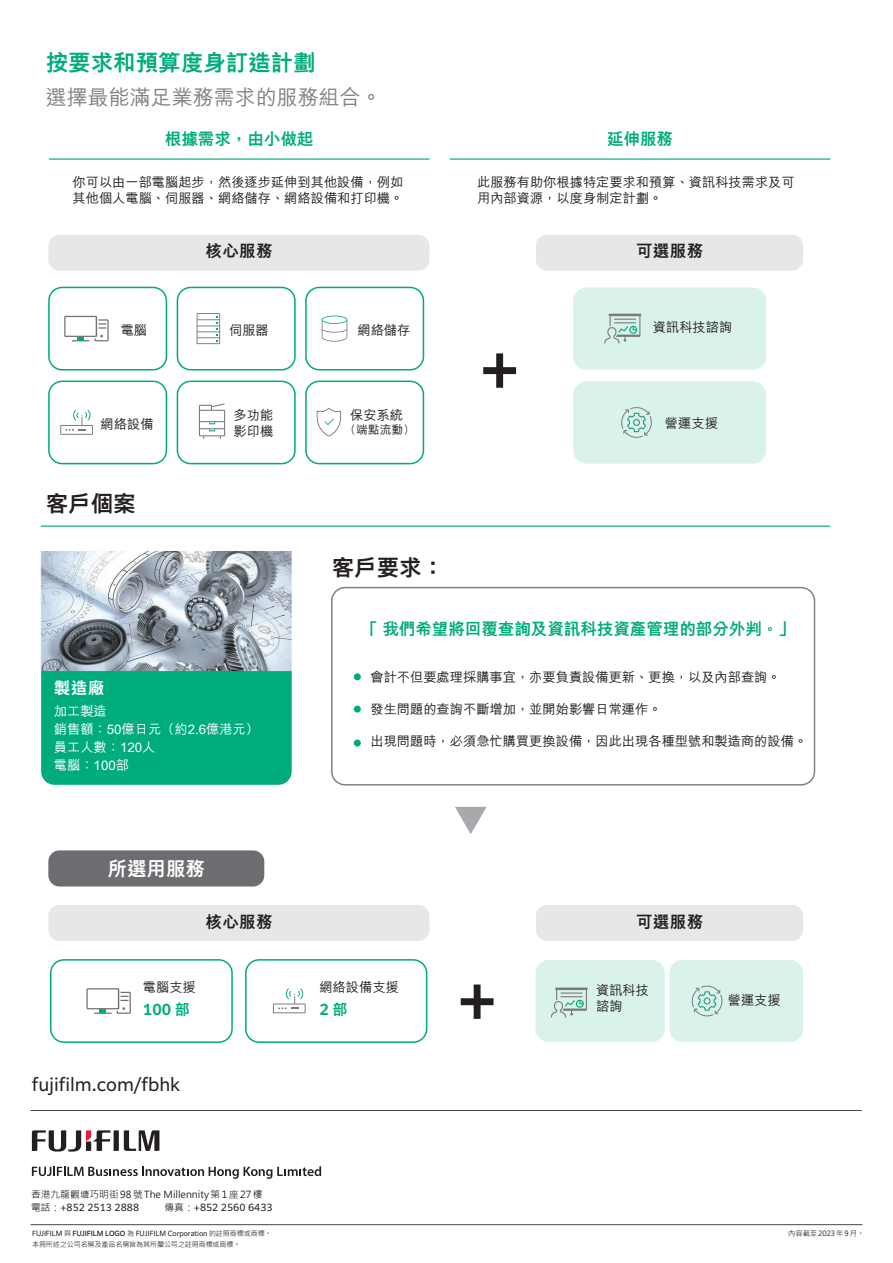
<style>
.page{position:relative;width:893px;height:1263px;background:#fff}
.page>*{position:absolute;margin:0;border:0;box-sizing:border-box;transform-origin:0 0}
.t1{font:600 61.5px "Clarimo UDPE";color:#231f20}
.t2{font:800 22.5px "M Hei HK";color:#00ac7c}
.t3{font:800 22.5px "M Hei HK";color:#231f20}
.t4{font:500 21px "M Hei HK";color:#808285}
.t5{font:800 19.5px "M Hei HK";color:#fff}
.t6{font:18px "Clarimo UDPE";color:#231f20}
.t7{font:800 16.5px "M Hei HK";color:#00ac7c}
.t8{font:800 16.5px "M Hei HK";letter-spacing:.025em;color:#231f20}
.t9{font:800 16.5px "M Hei HK";color:#fff}
.t10{font:600 15px "Clarimo UDPE";color:#00ac7c}
.t11{font:500 13.2px/15.9px "M Hei HK";color:#231f20}
.t12{font:500 13.2px/18px "M Hei HK";color:#fff}
.t13{font:500 11.7px "M Hei HK";color:#231f20}
.t14{font:9.75px "Microsoft Jheng Hei";color:#231f20}
.t15{font:9.75px "Clarimo UDPE";color:#231f20}
.t16{font:7.2px "Microsoft Jheng Hei";color:#231f20}
.t17{font:7.05px "Clarimo UDPE";letter-spacing:-.015em;color:#231f20}
.t18{font:7.05px "Microsoft Jheng Hei";letter-spacing:-.015em;color:#231f20}
.s1{font-family:"M Hei HK";font-weight:800}
.s2{font-family:"Microsoft Jheng Hei"}
.s3{font-weight:500}
</style>
<div class="page">
<svg style="left:455px;top:807px;width:32px;height:27px"></svg>
<div style="left:669px;top:960px;width:134px;height:82px;background:#d9f2eb;border-radius:13px"></div>
<svg style="left:32px;top:1130px;width:127px;height:22px"></svg>
<hr style="left:31px;top:1110px;width:831px;height:1px;background:#464748">
<svg style="left:32px;top:1166px;width:289px;height:13px"></svg>
<hr style="left:31px;top:1224px;width:831px;height:1px;background:#464748">
<div style="left:331px;top:587px;width:484px;height:198px;border:2px solid #808285;border-radius:13px"></div>
<svg style="left:691px;top:985px;width:32px;height:32px"></svg>
<div style="left:50px;top:959px;width:183px;height:84px;border:2px solid #00ac7c;border-radius:13px"></div>
<svg style="left:86px;top:988px;width:45px;height:26px"></svg>
<div style="left:245px;top:959px;width:182px;height:84px;border:2px solid #00ac7c;border-radius:13px"></div>
<svg style="left:273px;top:988px;width:33px;height:25px"></svg>
<div style="left:536px;top:960px;width:129px;height:82px;background:#d9f2eb;border-radius:13px"></div>
<div style="left:48px;top:235px;width:382px;height:36px;background:#e7e7e7;border-radius:11px"></div>
<div style="left:48px;top:287px;width:119px;height:83px;border:2px solid #00ac7c;border-radius:13px"></div>
<div style="left:177px;top:287px;width:119px;height:83px;border:2px solid #00ac7c;border-radius:13px"></div>
<div style="left:305px;top:287px;width:119px;height:83px;border:2px solid #00ac7c;border-radius:13px"></div>
<div style="left:48px;top:381px;width:119px;height:83px;border:2px solid #00ac7c;border-radius:13px"></div>
<div style="left:177px;top:381px;width:119px;height:83px;border:2px solid #00ac7c;border-radius:13px"></div>
<div style="left:305px;top:381px;width:119px;height:83px;border:2px solid #00ac7c;border-radius:13px"></div>
<div style="left:573px;top:287px;width:193px;height:83px;background:#d9f2eb;border-radius:13px"></div>
<div style="left:573px;top:381px;width:193px;height:83px;background:#d9f2eb;border-radius:13px"></div>
<svg style="left:322px;top:316px;width:25px;height:26px"></svg>
<svg style="left:64px;top:316px;width:45px;height:25px"></svg>
<svg style="left:316px;top:408px;width:26px;height:29px"></svg>
<svg style="left:604px;top:314px;width:37px;height:30px"></svg>
<svg style="left:621px;top:407px;width:31px;height:31px"></svg>
<svg style="left:197px;top:313px;width:23px;height:31px"></svg>
<svg style="left:60px;top:410px;width:33px;height:25px"></svg>
<svg style="left:199px;top:403px;width:26px;height:36px"></svg>
<div style="left:536px;top:235px;width:267px;height:36px;background:#e7e7e7;border-radius:11px"></div>
<div style="left:48px;top:905px;width:382px;height:36px;background:#e7e7e7;border-radius:11px"></div>
<svg style="left:551px;top:987px;width:37px;height:30px"></svg>
<div style="left:536px;top:905px;width:267px;height:36px;background:#e7e7e7;border-radius:11px"></div>
<hr style="left:41px;top:525px;width:789px;height:2px;background:#00ac7c">
<hr style="left:49px;top:158px;width:381px;height:2px;background:#00ac7c">
<hr style="left:450px;top:158px;width:380px;height:2px;background:#00ac7c">
<img style="left:42px;top:552px;width:248px;height:119px">
<div style="left:40px;top:550px;width:252px;height:125px;border:1px solid #fff"></div>
<div style="left:41px;top:671px;width:251px;height:114px;background:#00ac7c"></div>
<div style="left:354px;top:673px;width:7px;height:7px;background:#00ac7c;border-radius:50%"></div>
<div style="left:354px;top:706px;width:7px;height:7px;background:#00ac7c;border-radius:50%"></div>
<div style="left:354px;top:739px;width:7px;height:7px;background:#00ac7c;border-radius:50%"></div>
<div style="left:48px;top:850px;width:216px;height:36px;background:#6c6d70;border-radius:11px"></div>
<h2 class="t2" style="left:46px;top:47px;width:272px">按要求和預算度身訂造計劃</h2>
<h3 class="t4" style="left:46px;top:82px;width:338px">選擇最能滿足業務需求的服務組合。</h3>
<p class="t7" style="left:165px;top:127px;width:150px">根據需求，由小做起</p>
<p class="t7" style="left:607px;top:127px;width:67px">延伸服務</p>
<p class="t11" style="left:73px;top:173px;width:332px">你可以由一部電腦起步，然後逐步延伸到其他設備，例如其他個人電腦、伺服器、網絡儲存、網絡設備和打印機。</p>
<p class="t11" style="left:477px;top:173px;width:319px">此服務有助你根據特定要求和預算、資訊科技需求及可用內部資源，以度身制定計劃。</p>
<p class="t8" style="left:205px;top:240px;width:69px">核心服務</p>
<p class="t8" style="left:636px;top:240px;width:69px">可選服務</p>
<p class="t11" style="left:229px;top:321px;width:41px">伺服器</p>
<p class="t11" style="left:653px;top:318px;width:81px">資訊科技諮詢</p>
<p class="t11" style="left:121px;top:321px;width:28px">電腦</p>
<p class="t11" style="left:357px;top:321px;width:54px">網絡儲存</p>
<h1 class="t1" style="left:480px;top:316px;width:40px">+</h1>
<p class="t11" style="left:234px;top:406px;width:41px">多功能影印機</p>
<p class="t11" style="left:350px;top:406px;width:54px">保安系統</p>
<p class="t13" style="left:350px;top:421px;width:60px">(端點流動)</p>
<p class="t11" style="left:101px;top:416px;width:54px">網絡設備</p>
<p class="t11" style="left:665px;top:414px;width:54px">營運支援</p>
<h2 class="t3" style="left:46px;top:488px;width:91px">客戶個案</h2>
<p class="t9" style="left:54px;top:676px;width:52px">製造廠</p>
<p class="t12" style="left:54px;top:701px;width:207px">加工製造<br>銷售額：50億日元（約2.6億港元）員工人數：120人<br>電腦：100部</p>
<h3 class="t5" style="left:107px;top:855px;width:99px">所選用服務</h3>
<p class="t8" style="left:205px;top:910px;width:69px">核心服務</p>
<p class="t11" style="left:143px;top:978px;width:54px">電腦支援</p>
<p class="t10" style="left:143px;top:997px;width:48px">100 <span class="s1">部</span></p>
<h3 class="t6" style="left:32px;top:1070px;width:150px">fujifilm.com/fbhk</h3>
<p class="t14" style="left:31px;top:1188px;width:233px">香港九龍觀塘巧明街 98 號 The Millennity 第 1 座 27 樓</p>
<p class="t15" style="left:31px;top:1200px;width:110px"><span class="s2">電話：</span> +852 2513 2888</p>
<p class="t15" style="left:165px;top:1200px;width:110px"><span class="s2">傳真：</span> +852 2560 6433</p>
<p class="t17" style="left:32px;top:1228px;width:241px">FUJIFILM <span class="s2">與</span> <span class="s3">FUJIFILM LOGO</span> <span class="s2">為</span> FUJIFILM Corporation <span class="s2">的註冊商標或商標。</span></p>
<p class="t18" style="left:32px;top:1239px;width:210px">本冊所述之公司名稱及產品名稱皆為其所屬公司之註冊商標或商標。</p>
<h2 class="t3" style="left:332px;top:552px;width:114px">客戶要求：</h2>
<p class="t7" style="left:361px;top:618px;width:435px">「 我們希望將回覆查詢及資訊科技資產管理的部分外判。」</p>
<p class="t11" style="left:370px;top:668px;width:412px">會計不但要處理採購事宜，亦要負責設備更新、更換，以及內部查詢。</p>
<p class="t11" style="left:370px;top:700px;width:293px">發生問題的查詢不斷增加，並開始影響日常運作。</p>
<p class="t11" style="left:370px;top:732px;width:438px">出現問題時，必須急忙購買更換設備，因此出現各種型號和製造商的設備。</p>
<p class="t11" style="left:319px;top:978px;width:81px">網絡設備支援</p>
<p class="t10" style="left:319px;top:997px;width:29px">2 <span class="s1">部</span></p>
<h1 class="t1" style="left:458px;top:947px;width:40px">+</h1>
<p class="t8" style="left:636px;top:910px;width:69px">可選服務</p>
<p class="t11" style="left:596px;top:981px;width:54px">資訊科技諮詢</p>
<p class="t11" style="left:728px;top:991px;width:54px">營運支援</p>
<p class="t16" style="left:788px;top:1229px;width:77px">內容截至 2023 年 9 月。</p>
</div>
